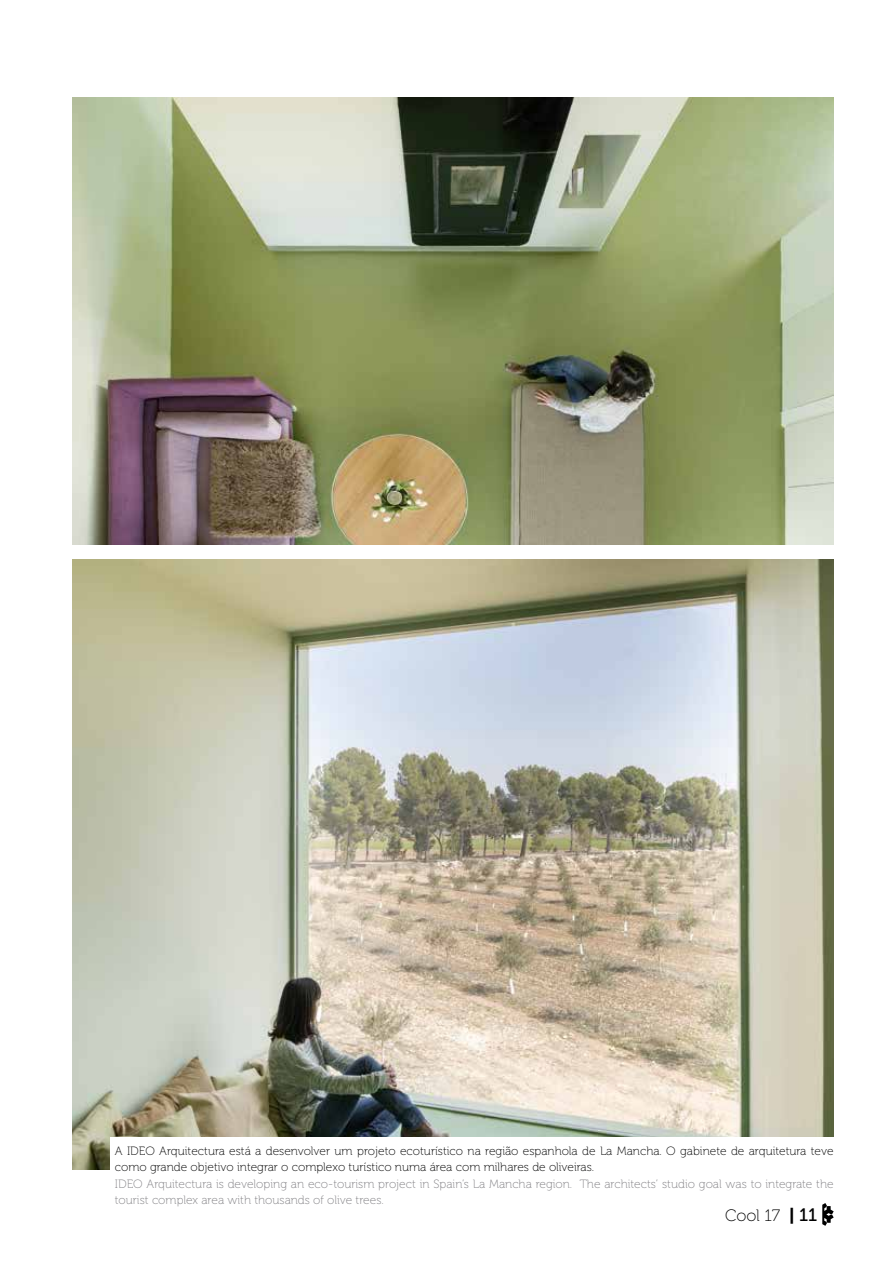
<style>
.page{position:relative;width:889px;height:1263px;background:#fff}
.page>*{position:absolute;margin:0;border:0;box-sizing:border-box;transform-origin:0 0}
.t1{font:16.5px "Museo 100";letter-spacing:-.005em;color:#000}
.t2{font:12px/16.5px "Museo 100";color:#000}
.t3{font:12px/16.5px "Museo 100";color:#818084}
.s1{font-family:"Museo 900"}
.s2{font-family:"Museo 500";font-size:18px}
</style>
<div class="page">
<img style="left:72px;top:98px;width:761px;height:446px">
<img style="left:72px;top:559px;width:761px;height:610px">
<div style="left:111px;top:1137px;width:727px;height:94px;background:#fff"></div>
<svg style="left:822px;top:1203px;width:11px;height:23px"></svg>
<p class="t2" style="left:115px;top:1143px;width:720px">A IDEO Arquitectura está a desenvolver um projeto ecoturístico na região espanhola de La Mancha. O gabinete de arquitetura teve como grande objetivo integrar o complexo turístico numa área com milhares de oliveiras.</p>
<p class="t3" style="left:115px;top:1176px;width:720px">IDEO Arquitectura is developing an eco-tourism project in Spain’s La Mancha region. The architects’ studio goal was to integrate the tourist complex area with thousands of olive trees.</p>
<h1 class="t1" style="left:725px;top:1206px;width:94px">Cool 17 <span class="s1">|</span> <span class="s2">11</span></h1>
</div>
